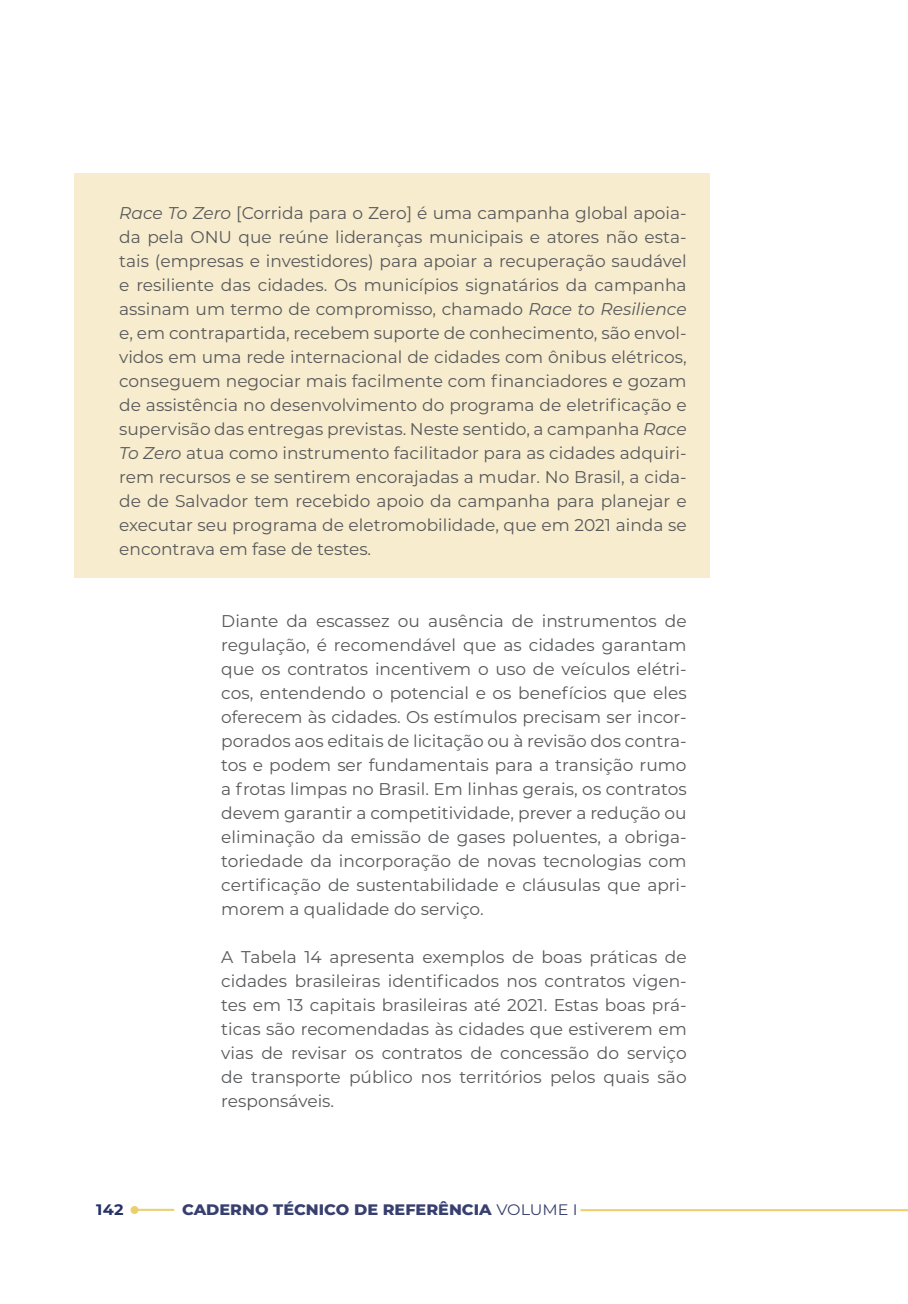
<style>
.page{position:relative;width:908px;height:1304px;background:#fff}
.page>*{position:absolute;margin:0;border:0;box-sizing:border-box;transform-origin:0 0}
.t1{font:17px/24px "Montserrat";color:#58595b;text-align:justify}
.t2{font:800 15.2px "Montserrat";color:#373f6f;scale:1.05 1}
.t3{font:700 15.2px "Montserrat";color:#243266;scale:1.05 1}
.s1{font-style:italic}
.s2{font-weight:400}
</style>
<div class="page">
<div style="left:74px;top:173px;width:635px;height:405px;background:#f8ecce"></div>
<hr style="left:134px;top:1209px;width:40px;height:2px;background:#ecce6a">
<div style="left:130px;top:1206px;width:8px;height:8px;background:#ecce6a;border-radius:50%"></div>
<hr style="left:580px;top:1209px;width:327px;height:2px;background:#ecce6a">
<p class="t1" style="left:119px;top:201px;width:568px"><span class="s1">Race To Zero</span> [Corrida para o Zero] é uma campanha global apoia&shy;da pela ONU que reúne lideranças municipais e atores não esta&shy;tais (empresas e investidores) para apoiar a recuperação saudável e resiliente das cidades. Os municípios signatários da campanha assinam um termo de compromisso, chamado <span class="s1">Race to Resilience </span>e, em contrapartida, recebem suporte de conhecimento, são envol&shy;vidos em uma rede internacional de cidades com ônibus elétricos, conseguem negociar mais facilmente com financiadores e gozam de assistência no desenvolvimento do programa de eletrificação e supervisão das entregas previstas. Neste sentido, a campanha <span class="s1">Race To Zero</span> atua como instrumento facilitador para as cidades adquiri&shy;rem recursos e se sentirem encorajadas a mudar. No Brasil, a cida&shy;de de Salvador tem recebido apoio da campanha para planejar e executar seu programa de eletromobilidade, que em 2021 ainda se encontrava em fase de testes.</p>
<p class="t1" style="left:221px;top:609px;width:466px">Diante da escassez ou ausência de instrumentos de regulação, é recomendável que as cidades garantam que os contratos incentivem o uso de veículos elétri&shy;cos, entendendo o potencial e os benefícios que eles oferecem às cidades. Os estímulos precisam ser incor&shy;porados aos editais de licitação ou à revisão dos contra&shy;tos e podem ser fundamentais para a transição rumo a frotas limpas no Brasil. Em linhas gerais, os contratos devem garantir a competitividade, prever a redução ou eliminação da emissão de gases poluentes, a obriga&shy;toriedade da incorporação de novas tecnologias com certificação de sustentabilidade e cláusulas que apri&shy;morem a qualidade do serviço.</p>
<p class="t1" style="left:221px;top:945px;width:466px">A Tabela 14 apresenta exemplos de boas práticas de cidades brasileiras identificados nos contratos vigen&shy;tes em 13 capitais brasileiras até 2021. Estas boas prá&shy;ticas são recomendadas às cidades que estiverem em vias de revisar os contratos de concessão do serviço de transporte público nos territórios pelos quais são responsáveis.</p>
<p class="t3" style="left:96px;top:1198px;width:28px">142</p>
<p class="t2" style="left:182px;top:1199px;width:378px">CADERNO TÉCNICO DE REFERÊNCIA <span class="s2">VOLUME I</span></p>
</div>
